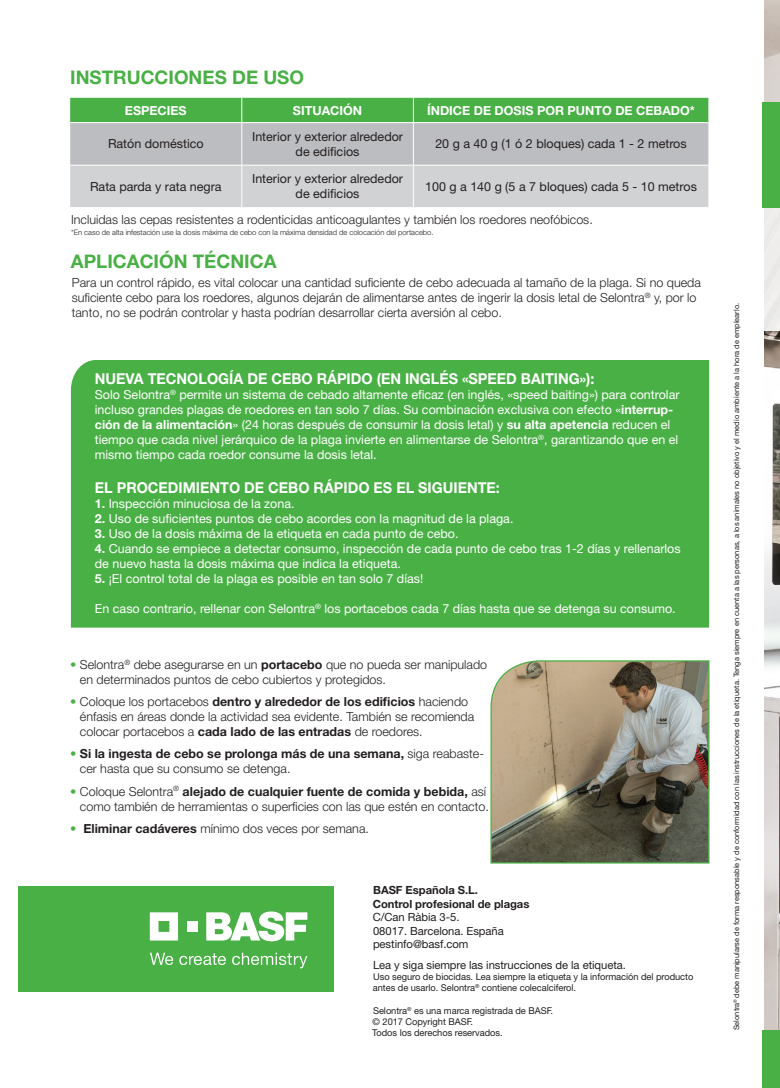
<style>
.page{position:relative;width:780px;height:1088px;background:#fff}
.page>*{position:absolute;margin:0;border:0;box-sizing:border-box;transform-origin:0 0}
.Titre{font:700 18.75px "Helvetica Neue LT Std";color:#49b045}
.Titre-2{font:700 15px "Helvetica Neue LT Std";color:#fff;scale:.96 1}
.Titre-3{font:300 12.5px/15px "Helvetica Neue LT Std";color:#231f20}
.Titre-4{font:12.5px/15px "Helvetica Neue LT Std";color:#fff}
.Titre-5{font:12.5px "Helvetica Neue LT Std";color:#231f20}
.Titre-6{font:700 12.5px "Helvetica Neue LT Std";color:#fff}
.t1{font:11.25px/13.5px "Helvetica Neue LT Std";letter-spacing:-.005em;color:#231f20}
.t2{font:700 11.25px "Helvetica Neue LT Std";letter-spacing:-.005em;color:#231f20}
.t3{font:9.38px/11.2px "Helvetica Neue LT Std";letter-spacing:-.005em;color:#231f20}
.t4{font:7.5px "Helvetica Neue LT Std";color:#231f20}
.Titre-7{font:300 7.5px "Helvetica Neue LT Std";color:#231f20}
.s1{font-weight:700}
.s2{color:#49b045}
</style>
<div class="page">
<img style="left:764px;top:0;width:16px;height:1030px">
<div style="left:762px;top:103px;width:18px;height:105px;background:#49b045"></div>
<div style="left:762px;top:208px;width:18px;height:122px;background:linear-gradient(to bottom,#edeceb,#edeceb)"></div>
<div style="left:18px;top:886px;width:315px;height:105px;background:#49b045"></div>
<svg style="left:150px;top:912px;width:28px;height:28px"></svg>
<div style="left:187px;top:921px;width:10px;height:11px;background:#fff"></div>
<svg style="left:206px;top:911px;width:101px;height:30px"></svg>
<svg style="left:150px;top:953px;width:23px;height:12px"></svg>
<svg style="left:179px;top:953px;width:47px;height:12px"></svg>
<svg style="left:232px;top:953px;width:75px;height:15px"></svg>
<svg style="left:490px;top:660px;width:220px;height:204px;background:#8b8570"></svg>
<div style="left:71px;top:360px;width:638px;height:268px;background:#49b045"></div>
<svg style="left:70px;top:98px;width:638px;height:109px;background:#acc3ad"></svg>
<hr style="left:241px;top:123px;width:1px;height:42px;background:#fff">
<hr style="left:241px;top:165px;width:1px;height:42px;background:#fff">
<div style="left:762px;top:1030px;width:18px;height:58px;background:#49b045"></div>
<p class="Titre" style="left:70px;top:66px;width:235px">INSTRUCCIONES DE USO</p>
<p class="Titre-6" style="left:125px;top:102px;width:63px">ESPECIES</p>
<p class="Titre-6" style="left:293px;top:102px;width:71px">SITUACIÓN</p>
<p class="Titre-6" style="left:427px;top:102px;width:269px">ÍNDICE DE DOSIS POR PUNTO DE CEBADO*</p>
<p class="Titre-5" style="left:108px;top:136px;width:97px">Ratón doméstico</p>
<p class="Titre-5" style="left:252px;top:129px;width:152px">Interior y exterior alrededor</p>
<p class="Titre-5" style="left:295px;top:144px;width:65px">de edificios</p>
<p class="Titre-5" style="left:435px;top:136px;width:253px">20 g a 40 g (1 ó 2 bloques) cada 1 - 2 metros</p>
<p class="Titre-5" style="left:90px;top:179px;width:133px">Rata parda y rata negra</p>
<p class="Titre-5" style="left:252px;top:171px;width:152px">Interior y exterior alrededor</p>
<p class="Titre-5" style="left:295px;top:186px;width:65px">de edificios</p>
<p class="Titre-5" style="left:425px;top:179px;width:273px">100 g a 140 g (5 a 7 bloques) cada 5 - 10 metros</p>
<p class="Titre-3" style="left:71px;top:212px;width:523px">Incluidas las cepas resistentes a rodenticidas anticoagulantes y también los roedores neofóbicos.</p>
<p class="Titre-7" style="left:71px;top:228px;width:364px">*En caso de alta infestación use la dosis máxima de cebo con la máxima densidad de colocación del portacebo.</p>
<p class="Titre" style="left:71px;top:250px;width:207px">APLICACIÓN TÉCNICA</p>
<p class="Titre-3" style="left:72px;top:275px;width:630px">Para un control rápido, es vital colocar una cantidad suficiente de cebo adecuada al tamaño de la plaga. Si no queda suficiente cebo para los roedores, algunos dejarán de alimentarse antes de ingerir la dosis letal de Selontra<sup>®</sup> y, por lo tanto, no se podrán controlar y hasta podrían desarrollar cierta aversión al cebo.</p>
<p class="Titre-2" style="left:95px;top:369px;width:522px">NUEVA TECNOLOGÍA DE CEBO RÁPIDO (EN INGLÉS «SPEED BAITING»):</p>
<p class="Titre-4" style="left:95px;top:387px;width:586px">Solo Selontra<sup>®</sup> permite un sistema de cebado altamente eficaz (en inglés, «speed baiting») para controlar incluso grandes plagas de roedores en tan solo 7 días. Su combinación exclusiva con efecto «<span class="s1">interrup&shy;ción de la alimentación</span>» (24 horas después de consumir la dosis letal) y <span class="s1">su alta apetencia</span> reducen el tiempo que cada nivel jerárquico de la plaga invierte en alimentarse de Selontra<sup>®</sup>, garantizando que en el mismo tiempo cada roedor consume la dosis letal.</p>
<p class="Titre-2" style="left:95px;top:478px;width:423px">EL PROCEDIMIENTO DE CEBO RÁPIDO ES EL SIGUIENTE:</p>
<p class="Titre-4" style="left:95px;top:496px;width:201px"><span class="s1">1.</span> Inspección minuciosa de la zona.</p>
<p class="Titre-4" style="left:95px;top:511px;width:420px"><span class="s1">2.</span> Uso de suficientes puntos de cebo acordes con la magnitud de la plaga.</p>
<p class="Titre-4" style="left:95px;top:526px;width:365px"><span class="s1">3.</span> Uso de la dosis máxima de la etiqueta en cada punto de cebo.</p>
<p class="Titre-4" style="left:95px;top:541px;width:587px"><span class="s1">4.</span> Cuando se empiece a detectar consumo, inspección de cada punto de cebo tras 1-2 días y rellenarlos de nuevo hasta la dosis máxima que indica la etiqueta.</p>
<p class="Titre-4" style="left:95px;top:571px;width:330px"><span class="s1">5.</span> ¡El control total de la plaga es posible en tan solo 7 días!</p>
<p class="Titre-4" style="left:95px;top:601px;width:582px">En caso contrario, rellenar con Selontra<sup>®</sup> los portacebos cada 7 días hasta que se detenga su consumo.</p>
<p class="Titre-3" style="left:80px;top:657px;width:409px;text-indent:-10px"><span class="s2">•</span> Selontra<sup>®</sup> debe asegurarse en un <span class="s1">portacebo</span> que no pueda ser manipulado en determinados puntos de cebo cubiertos y protegidos.</p>
<p class="Titre-3" style="left:80px;top:694px;width:396px;text-indent:-10px"><span class="s2">•</span> Coloque los portacebos <span class="s1">dentro y alrededor de los edificios</span> haciendo énfasis en áreas donde la actividad sea evidente. También se recomienda colocar portacebos a <span class="s1">cada lado de las entradas</span> de roedores.</p>
<p class="Titre-3" style="left:80px;top:746px;width:405px;text-indent:-10px"><span class="s2">•</span> <span class="s1">Si la ingesta de cebo se prolonga más de una semana,</span> siga reabaste&shy;cer hasta que su consumo se detenga.</p>
<p class="Titre-3" style="left:70px;top:783px;width:420px;text-align:right"><span class="s2">•</span> Coloque Selontra<sup>®</sup> <span class="s1">alejado de cualquier fuente de comida y bebida,</span> así como también de herramientas o superficies con las que estén en contacto.</p>
<p class="Titre-3" style="left:70px;top:820px;width:300px"><span class="s2">•</span> <span class="s1">Eliminar cadáveres</span> mínimo dos veces por semana.</p>
<p class="t2" style="left:373px;top:883px;width:106px">BASF Española S.L.</p>
<p class="t1" style="left:373px;top:896px;width:158px"><span class="s1">Control profesional de plagas<br></span>C/Can Ràbia 3-5.<br>08017. Barcelona. España</p>
<p class="t1" style="left:373px;top:937px;width:97px">pestinfo@basf.com</p>
<p class="t1" style="left:373px;top:958px;width:254px">Lea y siga siempre las instrucciones de la etiqueta.</p>
<p class="t3" style="left:373px;top:971px;width:322px">Uso seguro de biocidas. Lea siempre la etiqueta y la información del producto antes de usarlo. Selontra<sup>®</sup> contiene colecalciferol.</p>
<p class="t3" style="left:372px;top:1004px;width:182px">Selontra<sup>®</sup> es una marca registrada de BASF. © 2017 Copyright BASF.<br>Todos los derechos reservados.</p>
<p class="t4" style="left:732px;top:1030px;width:729px;rotate:-90deg">Selontra<sup>®</sup> debe manipularse de forma responsable y de conformidad con las instrucciones de la etiqueta. Tenga siempre en cuenta a las personas, a los animales no objetivo y el medio ambiente a la hora de emplearlo.</p>
</div>
